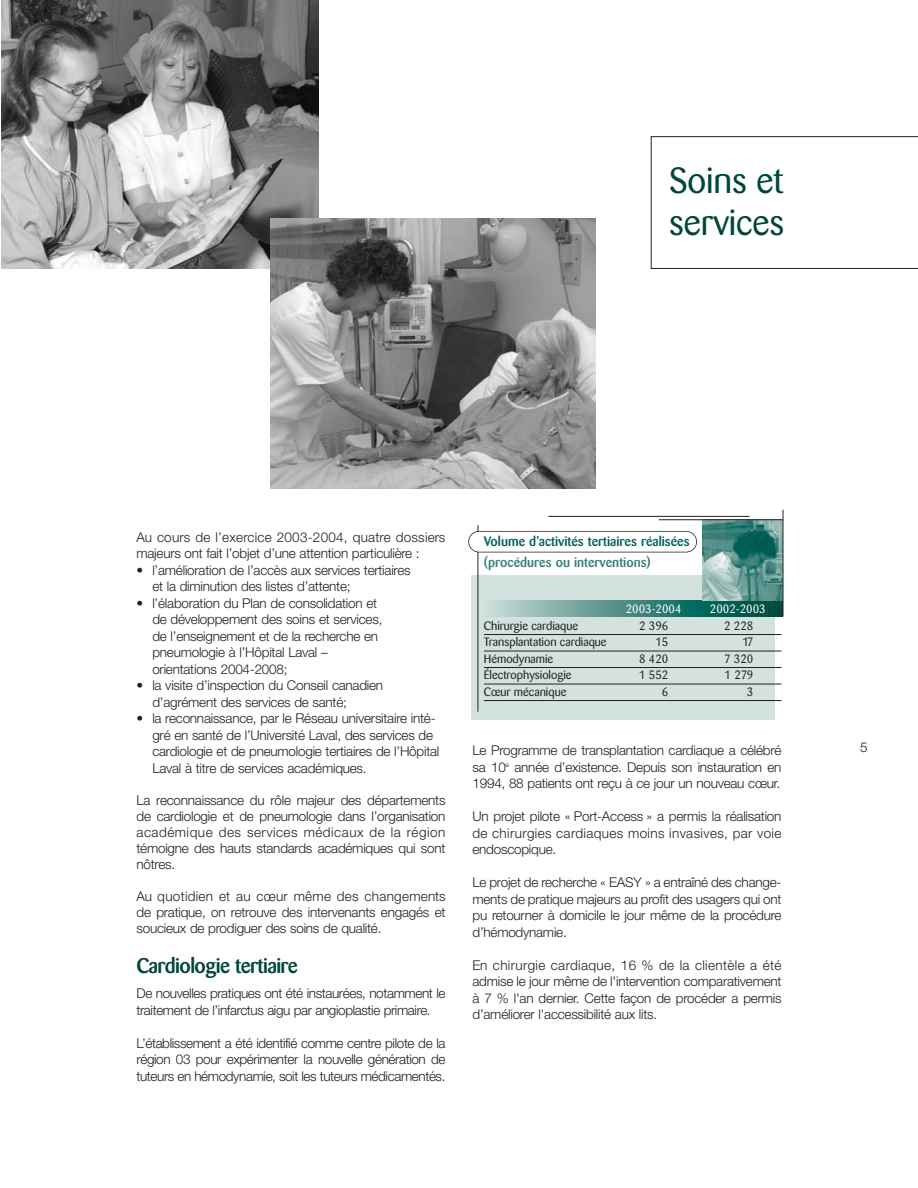
<style>
.page{position:relative;width:918px;height:1188px;background:#fff}
.page>*{position:absolute;margin:0;border:0;box-sizing:border-box;transform-origin:0 0}
.t1{font:36px/42px "Barmeno";letter-spacing:-.005em;color:#004739}
.t2{font:500 21px "Barmeno";letter-spacing:-.025em;color:#004739}
.t3{font:300 13.5px/16.5px "Helvetica Neue";letter-spacing:-.015em;color:#231f1f;text-align:justify}
.t4{font:500 13.5px "Barmeno";color:#006256}
.t5{font:500 13.5px "Barmeno";color:#357f76}
.t6{font:12px "Barmeno";color:#231f1f}
.t7{font:12px "Barmeno";color:#fff}
</style>
<div class="page">
<div style="left:471px;top:575px;width:304px;height:145px;background:#d3e2df"></div>
<svg style="left:651px;top:136px;width:267px;height:133px"></svg>
<img style="left:1px;top:0;width:318px;height:268px">
<img style="left:270px;top:218px;width:326px;height:270px">
<svg style="left:492px;top:601px;width:291px;height:16px;background:#488981"></svg>
<hr style="left:478px;top:525px;width:1px;height:187px;background:#231f1f">
<img style="left:702px;top:520px;width:81px;height:81px">
<div style="left:469px;top:531px;width:228px;height:21px;background:#fff;border-radius:10px"></div>
<div style="left:468px;top:531px;width:229px;height:21px;border:2px solid #231f1f;border-radius:11px"></div>
<hr style="left:484px;top:634px;width:298px;height:1px;background:#231f1f">
<hr style="left:484px;top:651px;width:298px;height:1px;background:#231f1f">
<hr style="left:484px;top:667px;width:298px;height:1px;background:#231f1f">
<hr style="left:484px;top:684px;width:298px;height:1px;background:#231f1f">
<hr style="left:484px;top:700px;width:298px;height:1px;background:#231f1f">
<hr style="left:659px;top:519px;width:124px;height:1px;background:#231f1f">
<hr style="left:548px;top:516px;width:202px;height:1px;background:#231f1f">
<hr style="left:783px;top:510px;width:1px;height:107px;background:#231f1f">
<h1 class="t1" style="left:669px;top:162px;width:117px">Soins et services</h1>
<p class="t3" style="left:136px;top:530px;width:310px">Au cours de l’exercice 2003-2004, quatre dossiers majeurs ont fait l’objet d’une attention particulière :</p>
<p class="t3" style="left:152px;top:563px;width:260px;text-indent:-16px">• l’amélioration de l’accès aux services tertiaires et la diminution des listes d’attente;</p>
<p class="t3" style="left:152px;top:596px;width:232px;text-align:left;text-indent:-16px">• l’élaboration du Plan de consolidation et de développement des soins et services, de l’enseignement et de la recherche en pneumologie à l’Hôpital Laval – orientations 2004-2008;</p>
<p class="t3" style="left:152px;top:679px;width:232px;text-indent:-16px">• la visite d’inspection du Conseil canadien d’agrément des services de santé;</p>
<p class="t3" style="left:152px;top:712px;width:289px;text-align:left;text-indent:-16px">• la reconnaissance, par le Réseau universitaire inté&shy;gré en santé de l’Université Laval, des services de cardiologie et de pneumologie tertiaires de l’Hôpital Laval à titre de services académiques.</p>
<p class="t3" style="left:136px;top:794px;width:311px;line-height:15.9px">La reconnaissance du rôle majeur des départements de cardiologie et de pneumologie dans l’organisation académique des services médicaux de la région témoigne des hauts standards académiques qui sont nôtres.</p>
<p class="t3" style="left:136px;top:889px;width:311px;line-height:15.9px">Au quotidien et au cœur même des changements de pratique, on retrouve des intervenants engagés et soucieux de prodiguer des soins de qualité.</p>
<h2 class="t2" style="left:136px;top:957px;width:163px">Cardiologie tertiaire</h2>
<p class="t3" style="left:136px;top:986px;width:311px">De nouvelles pratiques ont été instaurées, notamment le traitement de l’infarctus aigu par angioplastie primaire.</p>
<p class="t3" style="left:136px;top:1036px;width:311px">L’établissement a été identifié comme centre pilote de la région 03 pour expérimenter la nouvelle génération de tuteurs en hémodynamie, soit les tuteurs médicamentés.</p>
<p class="t4" style="left:484px;top:536px;width:207px">Volume d’activités tertiaires réalisées</p>
<p class="t5" style="left:484px;top:557px;width:168px">(procédures ou interventions)</p>
<p class="t7" style="left:626px;top:604px;width:57px">2003-2004</p>
<p class="t7" style="left:710px;top:604px;width:57px">2002-2003</p>
<p class="t6" style="left:484px;top:621px;width:96px">Chirurgie cardiaque</p>
<p class="t6" style="left:639px;top:621px;width:31px">2 396</p>
<p class="t6" style="left:724px;top:621px;width:31px">2 228</p>
<p class="t6" style="left:484px;top:637px;width:124px">Transplantation cardiaque</p>
<p class="t6" style="left:655px;top:637px;width:15px">15</p>
<p class="t6" style="left:742px;top:637px;width:13px">17</p>
<p class="t6" style="left:484px;top:654px;width:71px">Hémodynamie</p>
<p class="t6" style="left:639px;top:654px;width:31px">8 420</p>
<p class="t6" style="left:724px;top:654px;width:31px">7 320</p>
<p class="t6" style="left:484px;top:670px;width:89px">Électrophysiologie</p>
<p class="t6" style="left:639px;top:670px;width:31px">1 552</p>
<p class="t6" style="left:725px;top:670px;width:30px">1 279</p>
<p class="t6" style="left:484px;top:687px;width:84px">Cœur mécanique</p>
<p class="t6" style="left:662px;top:687px;width:8px">6</p>
<p class="t6" style="left:747px;top:687px;width:8px">3</p>
<p class="t3" style="left:473px;top:744px;width:311px">Le Programme de transplantation cardiaque a célébré sa 10<sup>e</sup> année d’existence. Depuis son instauration en 1994, 88 patients ont reçu à ce jour un nouveau cœur.</p>
<p class="t3" style="left:473px;top:810px;width:311px">Un projet pilote « Port-Access » a permis la réalisation de chirurgies cardiaques moins invasives, par voie endoscopique.</p>
<p class="t3" style="left:473px;top:876px;width:311px">Le projet de recherche « EASY » a entraîné des change&shy;ments de pratique majeurs au profit des usagers qui ont pu retourner à domicile le jour même de la procédure d’hémodynamie.</p>
<p class="t3" style="left:473px;top:958px;width:311px">En chirurgie cardiaque, 16 % de la clientèle a été admise le jour même de l'intervention comparativement à 7 % l'an dernier. Cette façon de procéder a permis d’améliorer l'accessibilité aux lits.</p>
<p class="t3" style="left:860px;top:741px;width:9px">5</p>
</div>
